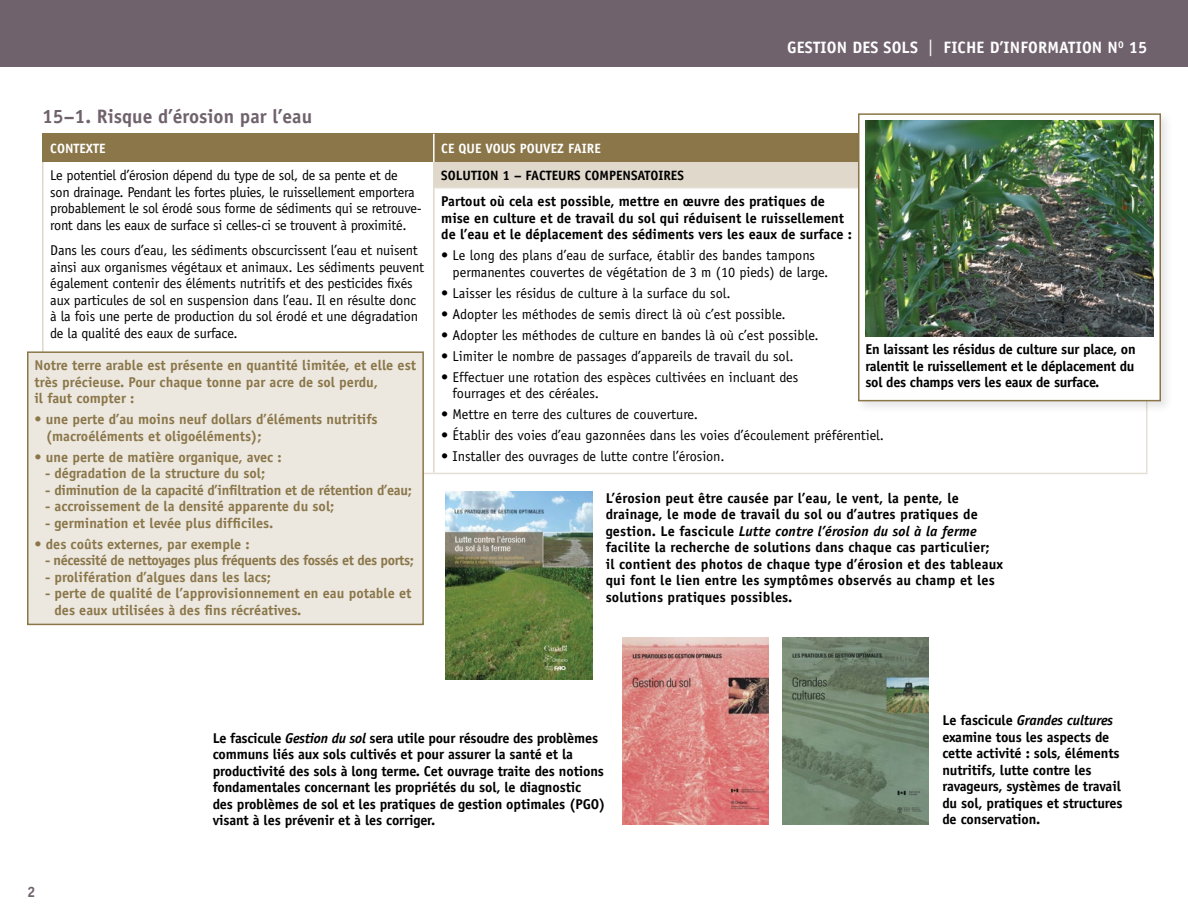
<style>
.page{position:relative;width:1188px;height:918px;background:#fff}
.page>*{position:absolute;margin:0;border:0;box-sizing:border-box;transform-origin:0 0}
.t1{font:700 19.5px "Officina Sans";color:#70626d}
.t2{font:700 16.5px "Officina Sans";letter-spacing:.01em;color:#fff}
.t3{font:700 15px "Officina Sans";color:#70626d}
.t4{font:14.25px/16.5px "Officina Sans";letter-spacing:-.01em;color:#000}
.t5{font:700 14.25px/16.5px "Officina Sans";letter-spacing:-.01em;color:#000}
.t6{font:700 14.25px/16.5px "Officina Sans";color:#8a7649}
.t7{font:700 14.25px/16.5px "Officina Sans";letter-spacing:.01em;color:#000}
.t8{font:700 14.25px "Officina Sans";letter-spacing:-.02em;color:#8a7649}
.t9{font:700 14.25px "Officina Sans";letter-spacing:-.03em;color:#8a7649}
.t10{font:700 13.5px "Officina Sans";color:#000}
.t11{font:700 13.5px "Officina Sans";color:#fff}
.s1{font-weight:400}
.s2{font-style:italic}
</style>
<div class="page">
<div style="left:0;top:0;width:1188px;height:68px;background:#70626d"></div>
<div style="left:43px;top:134px;width:391px;height:28px;background:#8a7649"></div>
<div style="left:434px;top:134px;width:713px;height:28px;background:#8a7649"></div>
<div style="left:434px;top:162px;width:713px;height:26px;background:#dfd8cb"></div>
<hr style="left:433px;top:134px;width:2px;height:28px;background:#fff">
<hr style="left:42px;top:162px;width:2px;height:26px;background:#dfd8cb">
<hr style="left:42px;top:188px;width:2px;height:285px;background:#dfd8cb">
<hr style="left:433px;top:162px;width:2px;height:26px;background:#dfd8cb">
<hr style="left:42px;top:473px;width:392px;height:1px;background:#e5dfd5">
<hr style="left:433px;top:188px;width:2px;height:285px;background:#dfd8cb">
<hr style="left:435px;top:187px;width:713px;height:1px;background:#e5dfd5">
<hr style="left:1146px;top:188px;width:2px;height:285px;background:#e5dfd5">
<hr style="left:434px;top:473px;width:714px;height:1px;background:#e5dfd5">
<hr style="left:42px;top:134px;width:2px;height:28px;background:#8a7649">
<div style="left:855px;top:110px;width:319px;height:304px;background:#000;opacity:.1"></div>
<div style="left:858px;top:113px;width:303px;height:288px;background:#fff;border:2px solid #8a7649"></div>
<img style="left:866px;top:121px;width:288px;height:216px">
<img style="left:622px;top:637px;width:147px;height:188px">
<img style="left:782px;top:637px;width:147px;height:188px">
<img style="left:446px;top:491px;width:146px;height:188px">
<div style="left:28px;top:352px;width:395px;height:272px;background:#ece8e0"></div>
<div style="left:27px;top:351px;width:397px;height:274px;border:2px solid #8a7649"></div>
<p class="t2" style="left:787px;top:38px;width:362px">GESTION DES SOLS <span class="s1">|</span> FICHE D’INFORMATION N<sup>O</sup> 15</p>
<h1 class="t1" style="left:42px;top:105px;width:272px">15–1. Risque d’érosion par l’eau</h1>
<p class="t11" style="left:50px;top:140px;width:57px">CONTEXTE</p>
<p class="t11" style="left:441px;top:140px;width:161px">CE QUE VOUS POUVEZ FAIRE</p>
<p class="t4" style="left:50px;top:167px;width:373px">Le potentiel d’érosion dépend du type de sol, de sa pente et de<br>son drainage. Pendant les fortes pluies, le ruissellement emportera probablement le sol érodé sous forme de sédiments qui se retrouve&shy;ront dans les eaux de surface si celles-ci se trouvent à proximité.</p>
<p class="t4" style="left:50px;top:242px;width:375px">Dans les cours d’eau, les sédiments obscurcissent l’eau et nuisent ainsi aux organismes végétaux et animaux. Les sédiments peuvent également contenir des éléments nutritifs et des pesticides fixés aux particules de sol en suspension dans l’eau. Il en résulte donc à la fois une perte de production du sol érodé et une dégradation de la qualité des eaux de surface.</p>
<p class="t10" style="left:441px;top:167px;width:244px">SOLUTION 1 – FACTEURS COMPENSATOIRES</p>
<p class="t5" style="left:441px;top:193px;width:412px">Partout où cela est possible, mettre en œuvre des pratiques de mise en culture et de travail du sol qui réduisent le ruissellement de l’eau et le déplacement des sédiments vers les eaux de surface :</p>
<p class="t4" style="left:453px;top:247px;width:377px;text-indent:-11px">• Le long des plans d’eau de surface, établir des bandes tampons permanentes couvertes de végétation de 3 m (10 pieds) de large.</p>
<p class="t4" style="left:441px;top:285px;width:291px">• Laisser les résidus de culture à la surface du sol.</p>
<p class="t4" style="left:441px;top:306px;width:346px">• Adopter les méthodes de semis direct là où c’est possible.</p>
<p class="t4" style="left:441px;top:327px;width:379px">• Adopter les méthodes de culture en bandes là où c’est possible.</p>
<p class="t4" style="left:441px;top:348px;width:354px">• Limiter le nombre de passages d’appareils de travail du sol.</p>
<p class="t4" style="left:453px;top:369px;width:347px;text-indent:-11px">• Effectuer une rotation des espèces cultivées en incluant des fourrages et des céréales.</p>
<p class="t4" style="left:441px;top:406px;width:258px">• Mettre en terre des cultures de couverture.</p>
<p class="t4" style="left:441px;top:427px;width:444px">• Établir des voies d’eau gazonnées dans les voies d’écoulement préférentiel.</p>
<p class="t4" style="left:441px;top:448px;width:285px">• Installer des ouvrages de lutte contre l’érosion.</p>
<p class="t5" style="left:866px;top:341px;width:272px;text-align:justify">En laissant les résidus de culture sur place, on ralentit le ruissellement et le déplacement du sol des champs vers les eaux de surface.</p>
<p class="t6" style="left:34px;top:357px;width:383px">Notre terre arable est présente en quantité limitée, et elle est très précieuse. Pour chaque tonne par acre de sol perdu,<br>il faut compter :</p>
<p class="t6" style="left:46px;top:411px;width:333px;text-indent:-11px">• une perte d’au moins neuf dollars d’éléments nutritifs (macroéléments et oligoéléments);</p>
<p class="t6" style="left:34px;top:448px;width:249px">• une perte de matière organique, avec :</p>
<p class="t6" style="left:45px;top:465px;width:222px">- dégradation de la structure du sol;</p>
<p class="t8" style="left:45px;top:481px;width:369px">- diminution de la capacité d’infiltration et de rétention d’eau;</p>
<p class="t6" style="left:45px;top:498px;width:291px">- accroissement de la densité apparente du sol;</p>
<p class="t6" style="left:45px;top:514px;width:230px">- germination et levée plus difficiles.</p>
<p class="t6" style="left:34px;top:535px;width:217px">• des coûts externes, par exemple :</p>
<p class="t9" style="left:45px;top:551px;width:370px">- nécessité de nettoyages plus fréquents des fossés et des ports;</p>
<p class="t6" style="left:45px;top:568px;width:228px">- prolifération d’algues dans les lacs;</p>
<p class="t6" style="left:54px;top:585px;width:359px;text-indent:-9px">- perte de qualité de l’approvisionnement en eau potable et des eaux utilisées à des fins récréatives.</p>
<p class="t7" style="left:606px;top:489px;width:399px">L’érosion peut être causée par l’eau, le vent, la pente, le drainage, le mode de travail du sol ou d’autres pratiques de gestion. Le fascicule <span class="s2">Lutte contre l’érosion du sol à la ferme </span>facilite la recherche de solutions dans chaque cas particulier;<br>il contient des photos de chaque type d’érosion et des tableaux qui font le lien entre les symptômes observés au champ et les solutions pratiques possibles.</p>
<p class="t3" style="left:27px;top:882px;width:10px">2</p>
<p class="t5" style="left:213px;top:729px;width:394px">Le fascicule <span class="s2">Gestion du sol</span> sera utile pour résoudre des problèmes communs liés aux sols cultivés et pour assurer la santé et la productivité des sols à long terme. Cet ouvrage traite des notions fondamentales concernant les propriétés du sol, le diagnostic<br>des problèmes de sol et les pratiques de gestion optimales (PGO) visant à les prévenir et à les corriger.</p>
<p class="t5" style="left:942px;top:712px;width:182px">Le fascicule <span class="s2">Grandes cultures </span>examine tous les aspects de cette activité : sols, éléments nutritifs, lutte contre les ravageurs, systèmes de travail du sol, pratiques et structures de conservation.</p>
</div>
